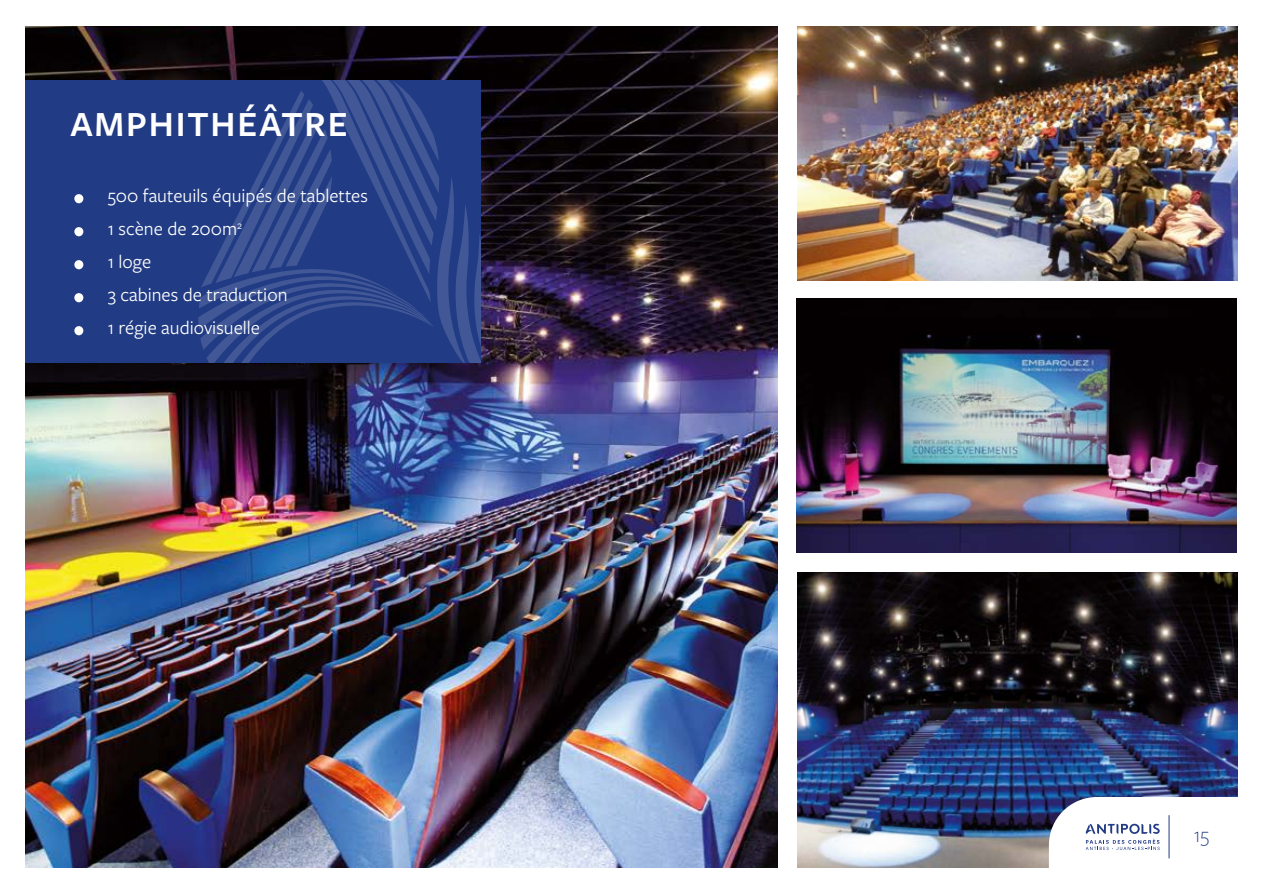
<style>
.page{position:relative;width:1263px;height:893px;background:#fff}
.page>*{position:absolute;margin:0;border:0;box-sizing:border-box;transform-origin:0 0}
.t1{font:90px "Freight Sans Pro";color:#fff}
.t2{font:600 36.75px "Freight Sans Pro";letter-spacing:.05em;color:#fff}
.t3{font:300 21.45px "Freight Sans Pro";color:#213b84}
.t4{font:19.5px "Freight Sans Pro";color:#fff}
</style>
<div class="page">
<img style="left:797px;top:572px;width:440px;height:295px">
<img style="left:26px;top:26px;width:751px;height:842px">
<svg style="left:1049px;top:797px;width:188px;height:70px"></svg>
<hr style="left:1169px;top:815px;width:1px;height:43px;background:#213b84">
<img style="left:797px;top:26px;width:440px;height:254px">
<div style="left:25px;top:80px;width:455px;height:283px;background:#213b84"></div>
<img style="left:796px;top:298px;width:440px;height:254px">
<svg style="left:198px;top:80px;width:282px;height:283px"></svg>
<h2 class="t2" style="left:70px;top:99px;width:279px">AMPHITHÉÂTRE</h2>
<h1 class="t1" style="left:70px;top:113px;width:18px">.</h1>
<p class="t4" style="left:108px;top:183px;width:262px">500 fauteuils équipés de tablettes</p>
<h1 class="t1" style="left:70px;top:146px;width:18px">.</h1>
<p class="t4" style="left:108px;top:216px;width:136px">1 scène de 200m<sup>2</sup></p>
<h1 class="t1" style="left:70px;top:179px;width:18px">.</h1>
<p class="t4" style="left:108px;top:249px;width:45px">1 loge</p>
<h1 class="t1" style="left:70px;top:212px;width:18px">.</h1>
<p class="t4" style="left:108px;top:282px;width:181px">3 cabines de traduction</p>
<h1 class="t1" style="left:70px;top:245px;width:18px">.</h1>
<p class="t4" style="left:108px;top:315px;width:154px">1 régie audiovisuelle</p>
<p class="t3" style="left:1194px;top:820px;width:17px">15</p>
</div>
